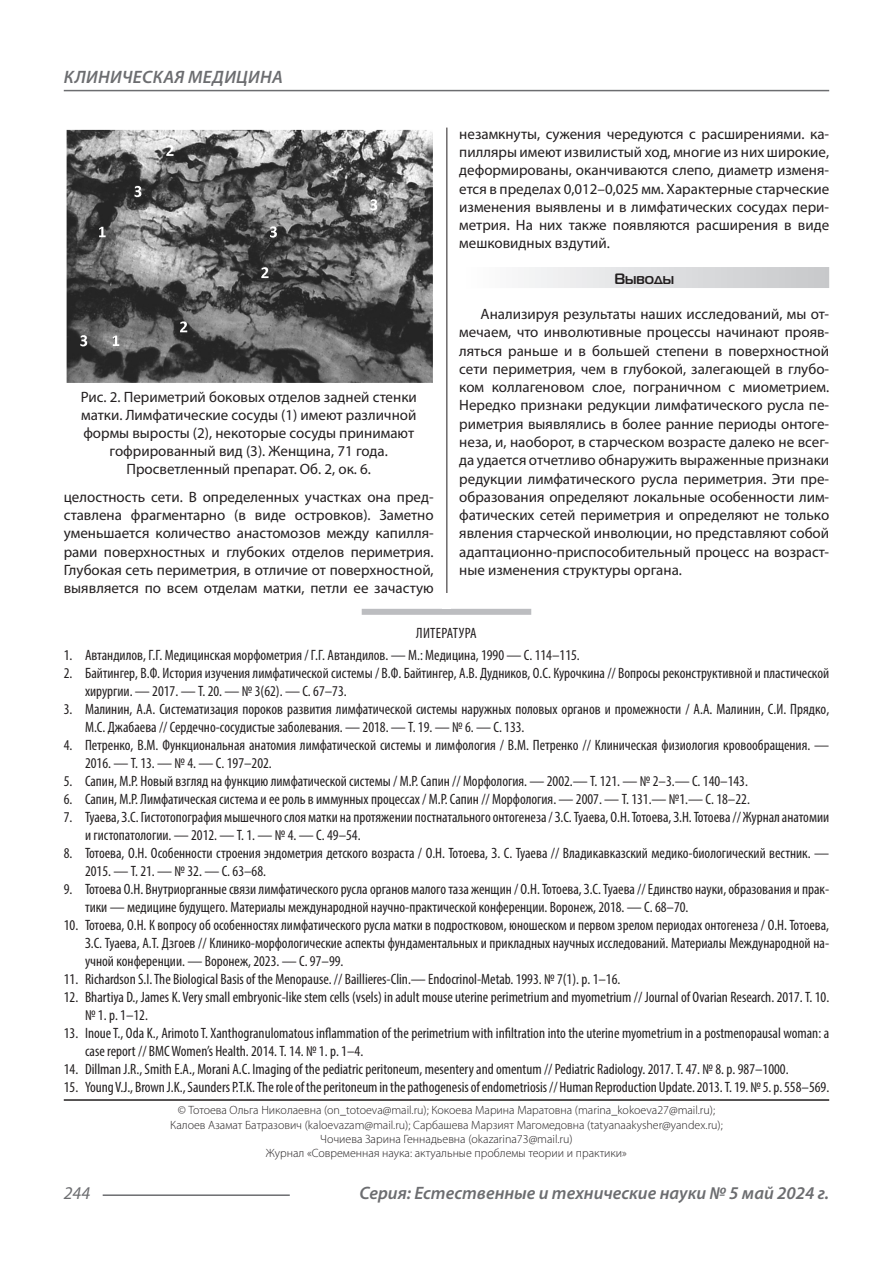
<style>
.page{position:relative;width:893px;height:1263px;background:#fff}
.page>*{position:absolute;margin:0;border:0;box-sizing:border-box;transform-origin:0 0}
.t1{font:italic 600 18px "Myriad Pro";color:#6c6d70}
.t2{font:italic 600 18px "Myriad Pro";letter-spacing:.02em;color:#6c6d70}
.t3{font:italic 18px "Myriad Pro";color:#6c6d70}
.Библиография_Литерат{font:condensed 15px/18px "Myriad Pro";color:#231f20}
.Статья_текст{font:15px/18.3px "Myriad Pro";color:#231f20;text-align:justify}
.Библиография_Литерат-2{font:condensed 15px "Myriad Pro";letter-spacing:.02em;color:#231f20}
.Статья_подзаголовок{font:700 15px "Magistral C";color:#231f20}
.Автор_копирайт{font:300 12px/14.4px "Myriad Pro";color:#231f20;text-align:center}
</style>
<div class="page">
<hr style="left:446px;top:128px;width:1px;height:1007px;background:#231f20">
<hr style="left:103px;top:1194px;width:187px;height:2px;background:#6c6d70">
<hr style="left:64px;top:90px;width:765px;height:1px;background:#6c6d70">
<div style="left:64px;top:609px;width:765px;height:526px;background:#fff"></div>
<div style="left:459px;top:267px;width:370px;height:21px;background:linear-gradient(to right,#fefeff,#c6c8ca)"></div>
<hr style="left:64px;top:1099px;width:765px;height:2px;background:#231f20">
<div style="left:362px;top:609px;width:169px;height:6px;background:#bcbdc0"></div>
<img style="left:66px;top:129px;width:367px;height:254px">
<div style="left:442px;top:593px;width:9px;height:16px;background:#fff"></div>
<p class="t2" style="left:64px;top:66px;width:220px">КЛИНИЧЕСКАЯ МЕДИЦИНА</p>
<p class="Статья_текст" style="left:81px;top:387px;width:338px;text-align:center">Рис. 2. Периметрий боковых отделов задней стенки матки. Лимфатические сосуды (1) имеют различной формы выросты (2), некоторые сосуды принимают гофрированный вид (3). Женщина, 71 года.<br>Просветленный препарат. Об. 2, ок. 6.</p>
<p class="Статья_текст" style="left:64px;top:487px;width:371px">целостность сети. В определенных участках она пред&shy;ставлена фрагментарно (в виде островков). Заметно уменьшается количество анастомозов между капилля&shy;рами поверхностных и глубоких отделов периметрия.<br>Глубокая сеть периметрия, в отличие от поверхностной, выявляется по всем отделам матки, петли ее зачастую</p>
<p class="Статья_текст" style="left:459px;top:124px;width:371px">незамкнуты, сужения чередуются с расширениями. ка&shy;пилляры имеют извилистый ход, многие из них широкие, деформированы, оканчиваются слепо, диаметр изменя&shy;ется в пределах 0,012–0,025 мм. Характерные старческие изменения выявлены и в лимфатических сосудах пери&shy;метрия. На них также появляются расширения в виде мешковидных вздутий.</p>
<p class="Статья_подзаголовок" style="left:614px;top:270px;width:61px">Выводы</p>
<p class="Статья_текст" style="left:459px;top:305px;width:371px;text-indent:21px">Анализируя результаты наших исследований, мы от&shy;мечаем, что инволютивные процессы начинают прояв&shy;ляться раньше и в большей степени в поверхностной сети периметрия, чем в глубокой, залегающей в глубо&shy;ком коллагеновом слое, пограничном с миометрием.<br>Нередко признаки редукции лимфатического русла пе&shy;риметрия выявлялись в более ранние периоды онтоге&shy;неза, и, наоборот, в старческом возрасте далеко не всег&shy;да удается отчетливо обнаружить выраженные признаки редукции лимфатического русла периметрия. Эти пре&shy;образования определяют локальные особенности лим&shy;фатических сетей периметрия и определяют не только явления старческой инволюции, но представляют собой адаптационно-приспособительный процесс на возраст&shy;ные изменения структуры органа.</p>
<p class="Библиография_Литерат-2" style="left:416px;top:624px;width:62px">ЛИТЕРАТУРА</p>
<p class="Библиография_Литерат" style="left:64px;top:646px;width:517px">1. Автандилов, Г.Г. Медицинская морфометрия / Г.Г. Автандилов. — М.: Медицина, 1990 — С. 114–115.</p>
<p class="Библиография_Литерат" style="left:85px;top:664px;width:746px;text-indent:-21px">2. Байтингер, В.Ф. История изучения лимфатической системы / В.Ф. Байтингер, А.В. Дудников, О.С. Курочкина // Вопросы реконструктивной и пластической хирургии. — 2017. — Т. 20. — № 3(62). — С. 67–73.</p>
<p class="Библиография_Литерат" style="left:85px;top:700px;width:746px;text-indent:-21px">3. Малинин, А.А. Систематизация пороков развития лимфатической системы наружных половых органов и промежности / А.А. Малинин, С.И. Прядко,<br>М.С. Джабаева // Сердечно-сосудистые заболевания. — 2018. — Т. 19. — № 6. — С. 133.</p>
<p class="Библиография_Литерат" style="left:85px;top:736px;width:746px;text-indent:-21px">4. Петренко, В.М. Функциональная анатомия лимфатической системы и лимфология / В.М. Петренко // Клиническая физиология кровообращения. —<br>2016. — Т. 13. — № 4. — С. 197–202.</p>
<p class="Библиография_Литерат" style="left:64px;top:772px;width:686px">5. Сапин, М.Р. Новый взгляд на функцию лимфатической системы / М.Р. Сапин // Морфология. — 2002.— Т. 121. — № 2–3.— С. 140–143.</p>
<p class="Библиография_Литерат" style="left:64px;top:790px;width:688px">6. Сапин, М.Р. Лимфатическая система и ее роль в иммунных процессах / М.Р. Сапин // Морфология. — 2007. — Т. 131.— №1.— С. 18–22.</p>
<p class="Библиография_Литерат" style="left:85px;top:808px;width:746px;text-indent:-21px">7. Туаева, З.С. Гистотопография мышечного слоя матки на протяжении постнатального онтогенеза / З.С. Туаева, О.Н. Тотоева, З.Н. Тотоева // Журнал анатомии и гистопатологии. — 2012. — Т. 1. — № 4. — С. 49–54.</p>
<p class="Библиография_Литерат" style="left:85px;top:844px;width:746px;text-indent:-21px">8. Тотоева, О.Н. Особенности строения эндометрия детского возраста / О.Н. Тотоева, З. С. Туаева // Владикавказский медико-биологический вестник. —<br>2015. — Т. 21. — № 32. — С. 63–68.</p>
<p class="Библиография_Литерат" style="left:85px;top:880px;width:746px;text-indent:-21px">9. Тотоева О.Н. Внутриорганные связи лимфатического русла органов малого таза женщин / О.Н. Тотоева, З.С. Туаева // Единство науки, образования и прак&shy;тики — медицине будущего. Материалы международной научно-практической конференции. Воронеж, 2018. — С. 68–70.</p>
<p class="Библиография_Литерат" style="left:85px;top:916px;width:746px;text-align:justify;text-indent:-21px">10. Тотоева, О.Н. К вопросу об особенностях лимфатического русла матки в подростковом, юношеском и первом зрелом периодах онтогенеза / О.Н. Тотоева, З.С. Туаева, А.Т. Дзгоев // Клинико-морфологические аспекты фундаментальных и прикладных научных исследований. Материалы Международной на&shy;учной конференции. — Воронеж, 2023. — С. 97–99.</p>
<p class="Библиография_Литерат" style="left:64px;top:970px;width:558px">11. Richardson S.I. The Biological Basis of the Menopause. // Baillieres-Clin.— Endocrinol-Metab. 1993. № 7(1). р. 1–16.</p>
<p class="Библиография_Литерат" style="left:85px;top:988px;width:746px;text-indent:-21px">12. Bhartiya D., James K. Very small embryonic-like stem cells (vsels) in adult mouse uterine perimetrium and myometrium // Journal of Ovarian Research. 2017. Т. 10. № 1. р. 1–12.</p>
<p class="Библиография_Литерат" style="left:85px;top:1024px;width:746px;text-indent:-21px">13. Inoue T., Oda K., Arimoto T. Хanthogranulomatous inflammation of the perimetrium with infiltration into the uterine myometrium in a postmenopausal woman: a case report // BMC Women’s Health. 2014. Т. 14. № 1. р. 1–4.</p>
<p class="Библиография_Литерат" style="left:64px;top:1060px;width:726px">14. Dillman J.R., Smith E.A., Morani A.C. Imaging of the pediatric peritoneum, mesentery and omentum // Pediatric Radiology. 2017. Т. 47. № 8. р. 987–1000.</p>
<p class="Библиография_Литерат" style="left:64px;top:1078px;width:767px">15. Young V.J., Brown J.K., Saunders P.T.K. Тhe role of the peritoneum in the pathogenesis of endometriosis // Human Reproduction Update. 2013. Т. 19. № 5. р. 558–569.</p>
<p class="Автор_копирайт" style="left:170px;top:1103px;width:554px">© Тотоева Ольга Николаевна (on_totoeva@mail.ru); Кокоева Марина Маратовна (marina_kokoeva27@mail.ru);<br>Калоев Азамат Батразович (kaloevazam@mail.ru); Сарбашева Марзият Магомедовна (tatyanaakysher@yandex.ru);<br>Чочиева Зарина Геннадьевна (okazarina73@mail.ru)</p>
<p class="Автор_копирайт" style="left:266px;top:1145px;width:363px">Журнал «Современная наука: актуальные проблемы теории и практики»</p>
<p class="t3" style="left:64px;top:1182px;width:28px">244</p>
<p class="t1" style="left:359px;top:1182px;width:471px">Серия: Естественные и технические науки № 5 май 2024 г.</p>
</div>
